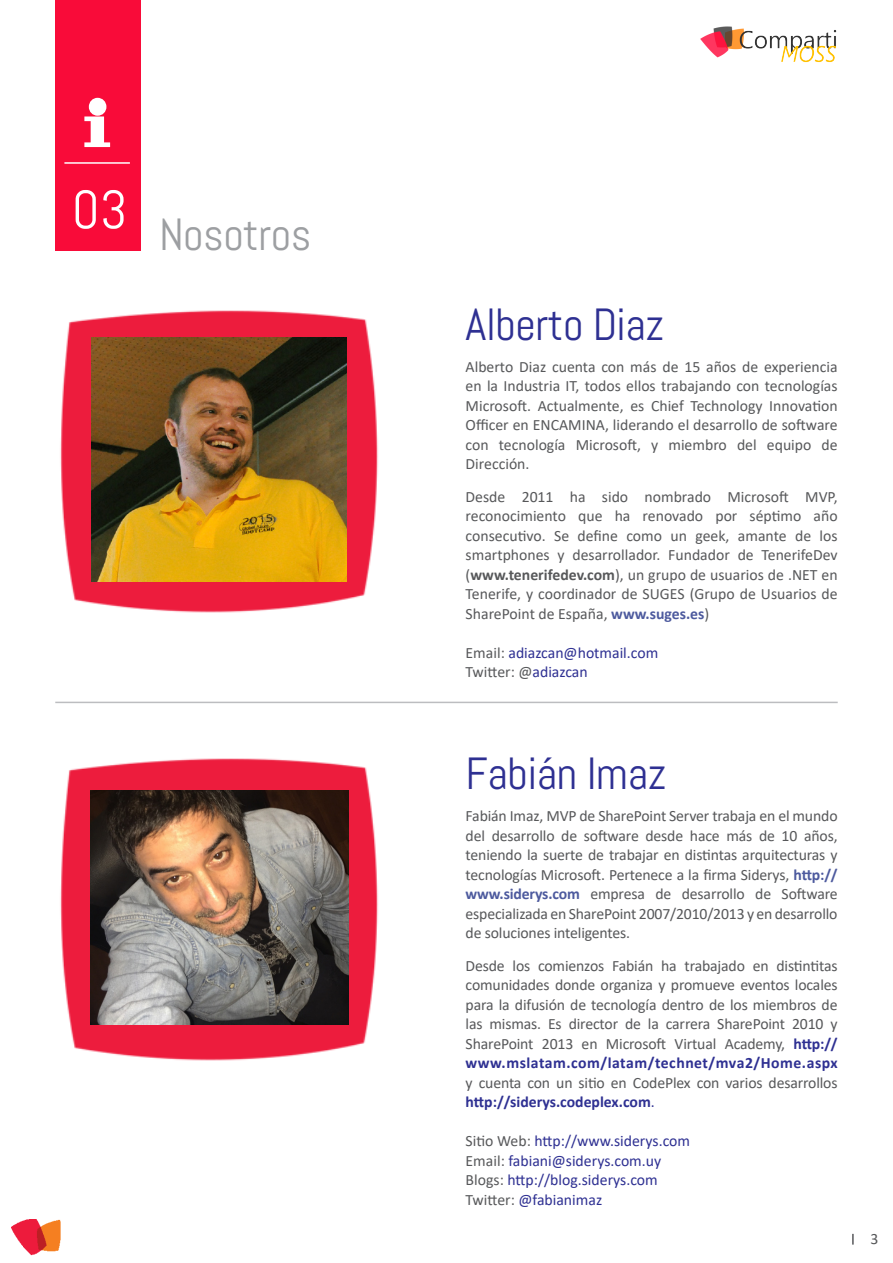
<style>
.page{position:relative;width:893px;height:1263px;background:#fff}
.page>*{position:absolute;margin:0;border:0;box-sizing:border-box;transform-origin:0 0}
.text{font:54px "Abel";color:#fff}
.text-2{font:45px "Abel";letter-spacing:-.01em;color:#2e3092}
.t1{font:45px "Abel";letter-spacing:-.01em;color:#9d9fa2}
.text-3{font:15.75px/19.5px "Calibri";letter-spacing:-.01em;color:#57585a;text-align:justify}
.text-4{font:15.75px "Calibri";color:#2e3092}
.s1{font-weight:700}
.s2{font-weight:700;color:#4d5a9e}
.s3{color:#57585a}
.s4{color:#2e3092}
.s5{font-weight:700;color:#2e3092}
</style>
<div class="page">
<img style="left:12px;top:1219px;width:49px;height:36px">
<svg style="left:852px;top:1234px;width:2px;height:10px"></svg>
<img style="left:700px;top:26px;width:137px;height:36px">
<img style="left:60px;top:310px;width:318px;height:303px">
<img style="left:60px;top:758px;width:318px;height:303px">
<img style="left:91px;top:337px;width:256px;height:244px">
<hr style="left:55px;top:702px;width:783px;height:1px;background:#bcbdc0">
<div style="left:55px;top:0;width:85px;height:251px;background:#f90b39"></div>
<hr style="left:64px;top:162px;width:66px;height:2px;background:#fff">
<svg style="left:84px;top:98px;width:26px;height:49px"></svg>
<img style="left:91px;top:791px;width:257px;height:233px">
<p class="text" style="left:72px;top:175px;width:57px">03</p>
<p class="t1" style="left:159px;top:206px;width:154px">Nosotros</p>
<p class="text-2" style="left:466px;top:296px;width:200px">Alberto Diaz</p>
<p class="text-3" style="left:466px;top:356px;width:374px">Alberto Diaz cuenta con más de 15 años de experiencia en la Industria IT, todos ellos trabajando con tecnologías Microsoft. Actualmente, es Chief Technology Innovation Officer en ENCAMINA, liderando el desarrollo de software con tecnología Microsoft, y miembro del equipo de Dirección.</p>
<p class="text-3" style="left:466px;top:486px;width:374px">Desde 2011 ha sido nombrado Microsoft MVP, reconocimiento que ha renovado por séptimo año consecutivo. Se define como un geek, amante de los smartphones y desarrollador. Fundador de TenerifeDev (<span class="s1">www.tenerifedev.com</span>), un grupo de usuarios de .NET en Tenerife, y coordinador de SUGES (Grupo de Usuarios de SharePoint de España, <span class="s2">www.suges.es</span>)</p>
<p class="text-4" style="left:466px;top:641px;width:194px"><span class="s3">Email:</span> adiazcan@hotmail.com</p>
<p class="text-3" style="left:466px;top:662px;width:124px">Twitter: @<span class="s4">adiazcan</span></p>
<p class="text-2" style="left:466px;top:745px;width:202px">Fabián Imaz</p>
<p class="text-3" style="left:466px;top:806px;width:374px">Fabián Imaz, MVP de SharePoint Server trabaja en el mundo del desarrollo de software desde hace más de 10 años, teniendo la suerte de trabajar en distintas arquitecturas y tecnologías Microsoft. Pertenece a la firma Siderys, <span class="s2">http:// www.siderys.com</span> empresa de desarrollo de Software especializada en SharePoint 2007/2010/2013 y en desarrollo de soluciones inteligentes.</p>
<p class="text-3" style="left:466px;top:955px;width:374px">Desde los comienzos Fabián ha trabajado en distintitas comunidades donde organiza y promueve eventos locales para la difusión de tecnología dentro de los miembros de las mismas. Es director de la carrera SharePoint 2010 y SharePoint 2013 en Microsoft Virtual Academy, <span class="s5">http:// www.mslatam.com/latam/technet/mva2/Home.aspx </span>y cuenta con un sitio en CodePlex con varios desarrollos <span class="s5">http://siderys.codeplex.com</span><span class="s4">.</span></p>
<p class="text-4" style="left:466px;top:1130px;width:226px"><span class="s3">Sitio Web:</span> http://www.siderys.com</p>
<p class="text-4" style="left:466px;top:1149px;width:197px"><span class="s3">Email:</span> fabiani@siderys.com.uy</p>
<p class="text-4" style="left:466px;top:1169px;width:194px"><span class="s3">Blogs:</span> http://blog.siderys.com</p>
<p class="text-4" style="left:466px;top:1188px;width:138px"><span class="s3">Twitter:</span> @fabianimaz</p>
<p class="text-3" style="left:870px;top:1228px;width:9px">3</p>
</div>
